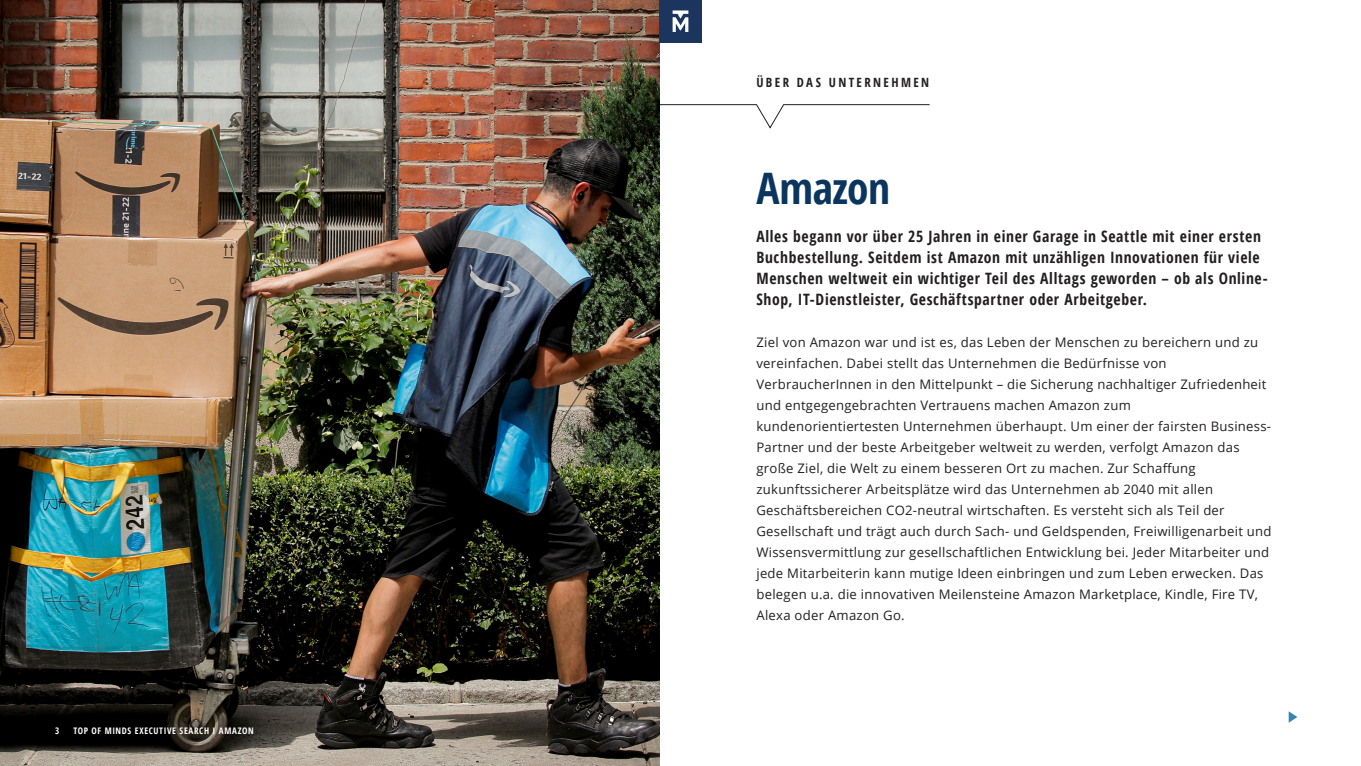
<style>
.page{position:relative;width:1361px;height:766px;background:#fff}
.page>*{position:absolute;margin:0;border:0;box-sizing:border-box;transform-origin:0 0}
.Page_header_kopie{font:700 condensed 43.42px "Open Sans";letter-spacing:-.01em;color:#0a355e}
.t1{font:700 condensed 15.67px/21px "Open Sans";letter-spacing:.04em;color:#231f20}
.t2{font:13.12px/21px "Open Sans";letter-spacing:.02em;color:#231f20}
.t3{font:700 condensed 12.75px "Open Sans";letter-spacing:.185em;color:#231f20}
.t4{font:700 condensed 9px "Open Sans";letter-spacing:.075em;color:#fff}
</style>
<div class="page">
<svg style="left:659px;top:104px;width:271px;height:24px"></svg>
<img style="left:0;top:0;width:659px;height:765px">
<svg style="left:1288px;top:711px;width:9px;height:11px"></svg>
<div style="left:659px;top:0;width:43px;height:43px;background:#1c355e"></div>
<svg style="left:672px;top:10px;width:16px;height:22px"></svg>
<p class="t4" style="left:55px;top:724px;width:6px">3</p>
<p class="t4" style="left:73px;top:724px;width:182px">TOP OF MINDS EXECUTIVE SEARCH I AMAZON</p>
<p class="t3" style="left:756px;top:73px;width:174px">ÜBER DAS UNTERNEHMEN</p>
<p class="Page_header_kopie" style="left:756px;top:158px;width:135px">Amazon</p>
<p class="t1" style="left:756px;top:225px;width:513px">Alles begann vor über 25 Jahren in einer Garage in Seattle mit einer ersten Buchbestellung. Seitdem ist Amazon mit unzähligen Innovationen für viele Menschen weltweit ein wichtiger Teil des Alltags geworden – ob als Online-Shop, IT-Dienstleister, Geschäftspartner oder Arbeitgeber.</p>
<p class="t2" style="left:756px;top:331px;width:517px">Ziel von Amazon war und ist es, das Leben der Menschen zu bereichern und zu vereinfachen. Dabei stellt das Unternehmen die Bedürfnisse von VerbraucherInnen in den Mittelpunkt – die Sicherung nachhaltiger Zufriedenheit und entgegengebrachten Vertrauens machen Amazon zum kundenorientiertesten Unternehmen überhaupt. Um einer der fairsten Business-Partner und der beste Arbeitgeber weltweit zu werden, verfolgt Amazon das große Ziel, die Welt zu einem besseren Ort zu machen. Zur Schaffung zukunftssicherer Arbeitsplätze wird das Unternehmen ab 2040 mit allen Geschäftsbereichen CO2-neutral wirtschaften. Es versteht sich als Teil der Gesellschaft und trägt auch durch Sach- und Geldspenden, Freiwilligenarbeit und Wissensvermittlung zur gesellschaftlichen Entwicklung bei. Jeder Mitarbeiter und jede Mitarbeiterin kann mutige Ideen einbringen und zum Leben erwecken. Das belegen u.a. die innovativen Meilensteine Amazon Marketplace, Kindle, Fire TV, Alexa oder Amazon Go.</p>
</div>
